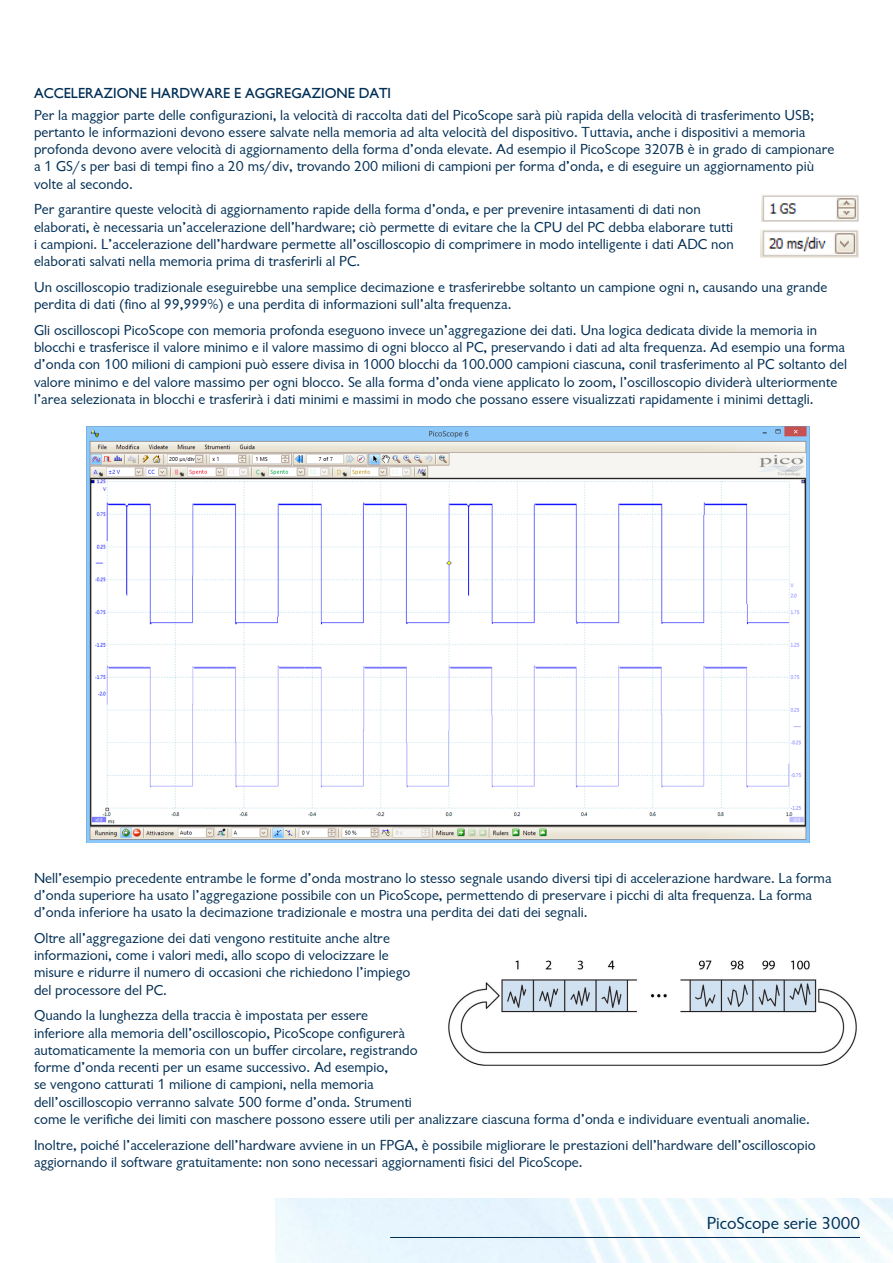
<style>
.page{position:relative;width:893px;height:1263px;background:#fff}
.page>*{position:absolute;margin:0;border:0;box-sizing:border-box;transform-origin:0 0}
.t1{font:18px "Chantilly";color:#002e54}
.t2{font:15px/17.2px "Chantilly";color:#002e54}
.t3{font:500 15px "Chantilly";color:#002e54}
</style>
<div class="page">
<hr style="left:390px;top:1237px;width:470px;height:1px;background:#002e54">
<img style="left:448px;top:960px;width:409px;height:106px">
<img style="left:761px;top:195px;width:98px;height:27px">
<img style="left:761px;top:230px;width:98px;height:27px">
<img style="left:87px;top:426px;width:723px;height:416px">
<p class="t3" style="left:34px;top:85px;width:359px">ACCELERAZIONE HARDWARE E AGGREGAZIONE DATI</p>
<p class="t2" style="left:34px;top:106px;width:802px">Per la maggior parte delle configurazioni, la velocità di raccolta dati del PicoScope sarà più rapida della velocità di trasferimento USB; pertanto le informazioni devono essere salvate nella memoria ad alta velocità del dispositivo. Tuttavia, anche i dispositivi a memoria profonda devono avere velocità di aggiornamento della forma d’onda elevate. Ad esempio il PicoScope 3207B è in grado di campionare a 1 GS/s per basi di tempi fino a 20 ms/div, trovando 200 milioni di campioni per forma d’onda, e di eseguire un aggiornamento più volte al secondo.</p>
<p class="t2" style="left:34px;top:201px;width:701px">Per garantire queste velocità di aggiornamento rapide della forma d’onda, e per prevenire intasamenti di dati non elaborati, è necessaria un’accelerazione dell’hardware; ciò permette di evitare che la CPU del PC debba elaborare tutti i campioni. L’accelerazione dell’hardware permette all’oscilloscopio di comprimere in modo intelligente i dati ADC non elaborati salvati nella memoria prima di trasferirli al PC.</p>
<p class="t2" style="left:34px;top:279px;width:795px">Un oscilloscopio tradizionale eseguirebbe una semplice decimazione e trasferirebbe soltanto un campione ogni n, causando una grande perdita di dati (fino al 99,999%) e una perdita di informazioni sull’alta frequenza.</p>
<p class="t2" style="left:34px;top:322px;width:814px">Gli oscilloscopi PicoScope con memoria profonda eseguono invece un’aggregazione dei dati. Una logica dedicata divide la memoria in blocchi e trasferisce il valore minimo e il valore massimo di ogni blocco al PC, preservando i dati ad alta frequenza. Ad esempio una forma d’onda con 100 milioni di campioni può essere divisa in 1000 blocchi da 100.000 campioni ciascuna, conil trasferimento al PC soltanto del valore minimo e del valore massimo per ogni blocco. Se alla forma d’onda viene applicato lo zoom, l’oscilloscopio dividerà ulteriormente l’area selezionata in blocchi e trasferirà i dati minimi e massimi in modo che possano essere visualizzati rapidamente i minimi dettagli.</p>
<p class="t2" style="left:34px;top:869px;width:799px">Nell’esempio precedente entrambe le forme d’onda mostrano lo stesso segnale usando diversi tipi di accelerazione hardware. La forma d’onda superiore ha usato l’aggregazione possibile con un PicoScope, permettendo di preservare i picchi di alta frequenza. La forma d’onda inferiore ha usato la decimazione tradizionale e mostra una perdita dei dati dei segnali.</p>
<p class="t2" style="left:34px;top:929px;width:378px">Oltre all’aggregazione dei dati vengono restituite anche altre informazioni, come i valori medi, allo scopo di velocizzare le misure e ridurre il numero di occasioni che richiedono l’impiego del processore del PC.</p>
<p class="t2" style="left:34px;top:1007px;width:777px">Quando la lunghezza della traccia è impostata per essere<br>inferiore alla memoria dell’oscilloscopio, PicoScope configurerà<br>automaticamente la memoria con un buffer circolare, registrando<br>forme d’onda recenti per un esame successivo. Ad esempio,<br>se vengono catturati 1 milione di campioni, nella memoria<br>dell’oscilloscopio verranno salvate 500 forme d’onda. Strumenti<br>come le verifiche dei limiti con maschere possono essere utili per analizzare ciascuna forma d’onda e individuare eventuali anomalie.</p>
<p class="t2" style="left:34px;top:1136px;width:783px">Inoltre, poiché l’accelerazione dell’hardware avviene in un FPGA, è possibile migliorare le prestazioni dell’hardware dell’oscilloscopio aggiornando il software gratuitamente: non sono necessari aggiornamenti fisici del PicoScope.</p>
<p class="t1" style="left:707px;top:1213px;width:155px">PicoScope serie 3000</p>
</div>
